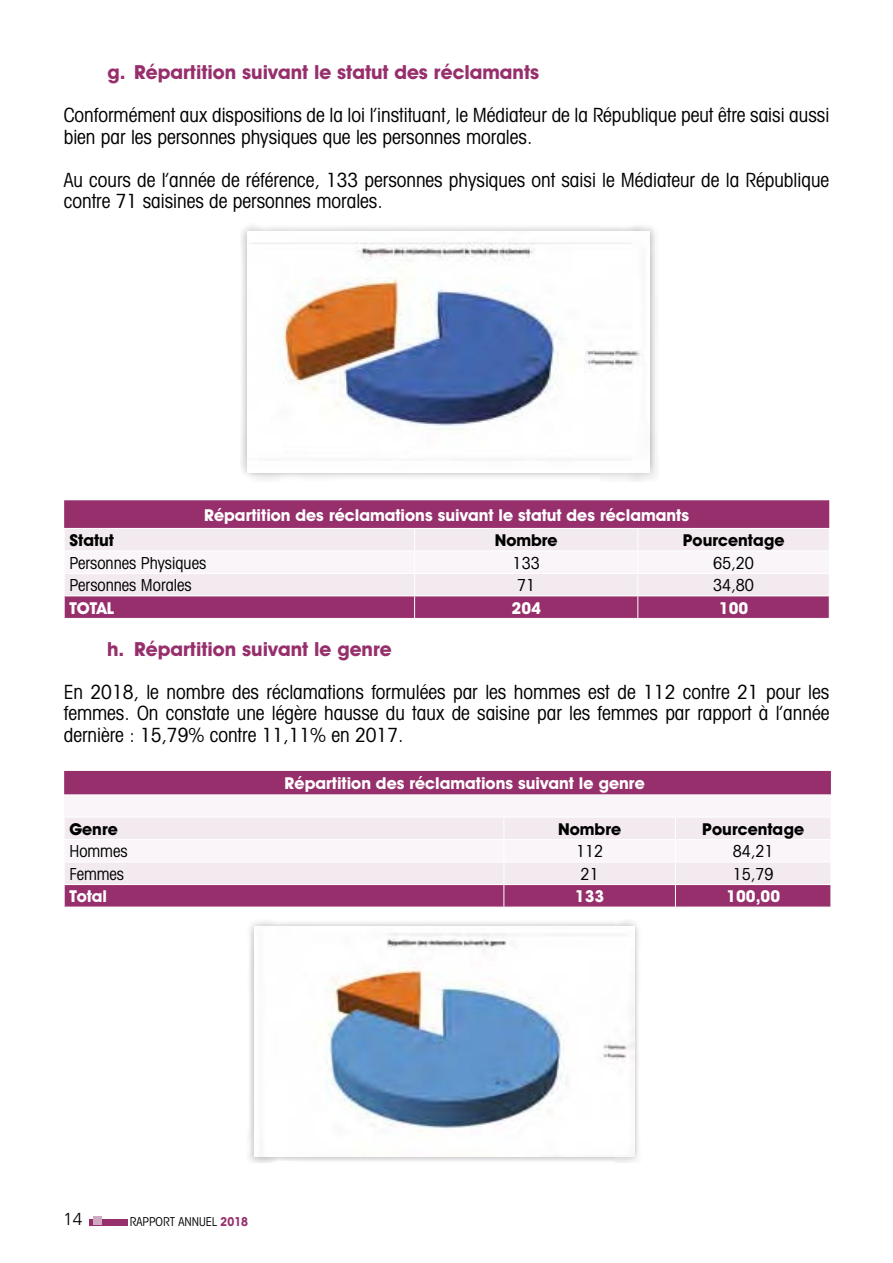
<style>
.page{position:relative;width:893px;height:1263px;background:#fff}
.page>*{position:absolute;margin:0;border:0;box-sizing:border-box;transform-origin:0 0}
.t1{font:condensed 19.5px/21.5px "Avant Garde IT Cby BT";color:#000}
.t2{font:700 19.5px "Avant Garde IT Cby BT";color:#962f6c}
.t3{font:300 17.4px "Frutiger";color:#000}
.t4{font:700 16.5px "Avant Garde IT Cby BT";color:#fff}
.t5{font:condensed 16.5px "Avant Garde IT Cby BT";color:#000}
.t6{font:700 16.5px "Avant Garde IT Cby BT";color:#000}
.t7{font:condensed 12.15px "Avant Garde IT Cby BT";color:#000}
.s1{font-weight:700;color:#962f6c}
</style>
<div class="page">
<div style="left:89px;top:1219px;width:39px;height:7px;background:#962f6c"></div>
<div style="left:93px;top:1216px;width:9px;height:9px;background:#d0aac0"></div>
<img style="left:241px;top:226px;width:415px;height:256px">
<img style="left:248px;top:232px;width:402px;height:241px">
<svg style="left:64px;top:500px;width:765px;height:28px;background:#97316e"></svg>
<svg style="left:64px;top:529px;width:766px;height:89px"></svg>
<div style="left:64px;top:771px;width:767px;height:136px;background:#962f6c"></div>
<div style="left:64px;top:794px;width:767px;height:23px;background:#f9f5f8"></div>
<svg style="left:65px;top:818px;width:765px;height:66px;fill:#f3eaf0"></svg>
<hr style="left:64px;top:817px;width:440px;height:1px;background:#fff">
<hr style="left:504px;top:817px;width:171px;height:1px;background:#fff">
<hr style="left:675px;top:817px;width:156px;height:1px;background:#fff">
<hr style="left:64px;top:839px;width:440px;height:1px;background:#fff">
<hr style="left:504px;top:839px;width:171px;height:1px;background:#fff">
<hr style="left:675px;top:839px;width:156px;height:1px;background:#fff">
<hr style="left:64px;top:862px;width:440px;height:1px;background:#fff">
<hr style="left:504px;top:862px;width:171px;height:1px;background:#fff">
<hr style="left:675px;top:862px;width:156px;height:1px;background:#fff">
<hr style="left:64px;top:884px;width:440px;height:1px;background:#fff">
<svg style="left:64px;top:818px;width:1px;height:89px"></svg>
<hr style="left:504px;top:884px;width:171px;height:1px;background:#fff">
<svg style="left:503px;top:818px;width:1px;height:89px"></svg>
<hr style="left:675px;top:884px;width:156px;height:1px;background:#fff">
<svg style="left:675px;top:818px;width:1px;height:89px"></svg>
<svg style="left:830px;top:818px;width:1px;height:89px"></svg>
<img style="left:249px;top:921px;width:389px;height:242px">
<img style="left:254px;top:927px;width:380px;height:229px">
<p class="t2" style="left:107px;top:61px;width:434px">g. Répartition suivant le statut des réclamants</p>
<p class="t1" style="left:64px;top:105px;width:767px">Conformément aux dispositions de la loi l’instituant, le Médiateur de la République peut être saisi aussi bien par les personnes physiques que les personnes morales.</p>
<p class="t1" style="left:64px;top:169px;width:767px">Au cours de l’année de référence, 133 personnes physiques ont saisi le Médiateur de la République contre 71 saisines de personnes morales.</p>
<p class="t4" style="left:204px;top:505px;width:486px">Répartition des réclamations suivant le statut des réclamants</p>
<p class="t6" style="left:69px;top:530px;width:46px">Statut</p>
<p class="t6" style="left:495px;top:530px;width:64px">Nombre</p>
<p class="t6" style="left:683px;top:530px;width:103px">Pourcentage</p>
<p class="t5" style="left:69px;top:553px;width:138px">Personnes Physiques</p>
<p class="t5" style="left:513px;top:553px;width:29px">133</p>
<p class="t5" style="left:713px;top:553px;width:42px">65,20</p>
<p class="t5" style="left:69px;top:575px;width:124px">Personnes Morales</p>
<p class="t5" style="left:517px;top:575px;width:20px">71</p>
<p class="t5" style="left:713px;top:575px;width:42px">34,80</p>
<p class="t4" style="left:69px;top:598px;width:46px">TOTAL</p>
<p class="t4" style="left:511px;top:598px;width:31px">204</p>
<p class="t4" style="left:719px;top:598px;width:31px">100</p>
<p class="t2" style="left:107px;top:637px;width:286px">h. Répartition suivant le genre</p>
<p class="t1" style="left:64px;top:681px;width:767px;text-align:justify">En 2018, le nombre des réclamations formulées par les hommes est de 112 contre 21 pour les femmes. On constate une légère hausse du taux de saisine par les femmes par rapport à l’année dernière : 15,79% contre 11,11% en 2017.</p>
<p class="t4" style="left:285px;top:773px;width:362px">Répartition des réclamations suivant le genre</p>
<p class="t6" style="left:69px;top:819px;width:50px">Genre</p>
<p class="t6" style="left:558px;top:819px;width:64px">Nombre</p>
<p class="t6" style="left:702px;top:819px;width:103px">Pourcentage</p>
<p class="t5" style="left:69px;top:841px;width:60px">Hommes</p>
<p class="t5" style="left:576px;top:841px;width:29px">112</p>
<p class="t5" style="left:733px;top:841px;width:42px">84,21</p>
<p class="t5" style="left:69px;top:864px;width:56px">Femmes</p>
<p class="t5" style="left:581px;top:864px;width:20px">21</p>
<p class="t5" style="left:733px;top:864px;width:42px">15,79</p>
<p class="t4" style="left:69px;top:886px;width:39px">Total</p>
<p class="t4" style="left:575px;top:886px;width:31px">133</p>
<p class="t4" style="left:726px;top:886px;width:55px">100,00</p>
<p class="t3" style="left:63px;top:1209px;width:21px">14</p>
<p class="t7" style="left:130px;top:1214px;width:120px">RAPPORT ANNUEL <span class="s1">2018</span></p>
</div>
